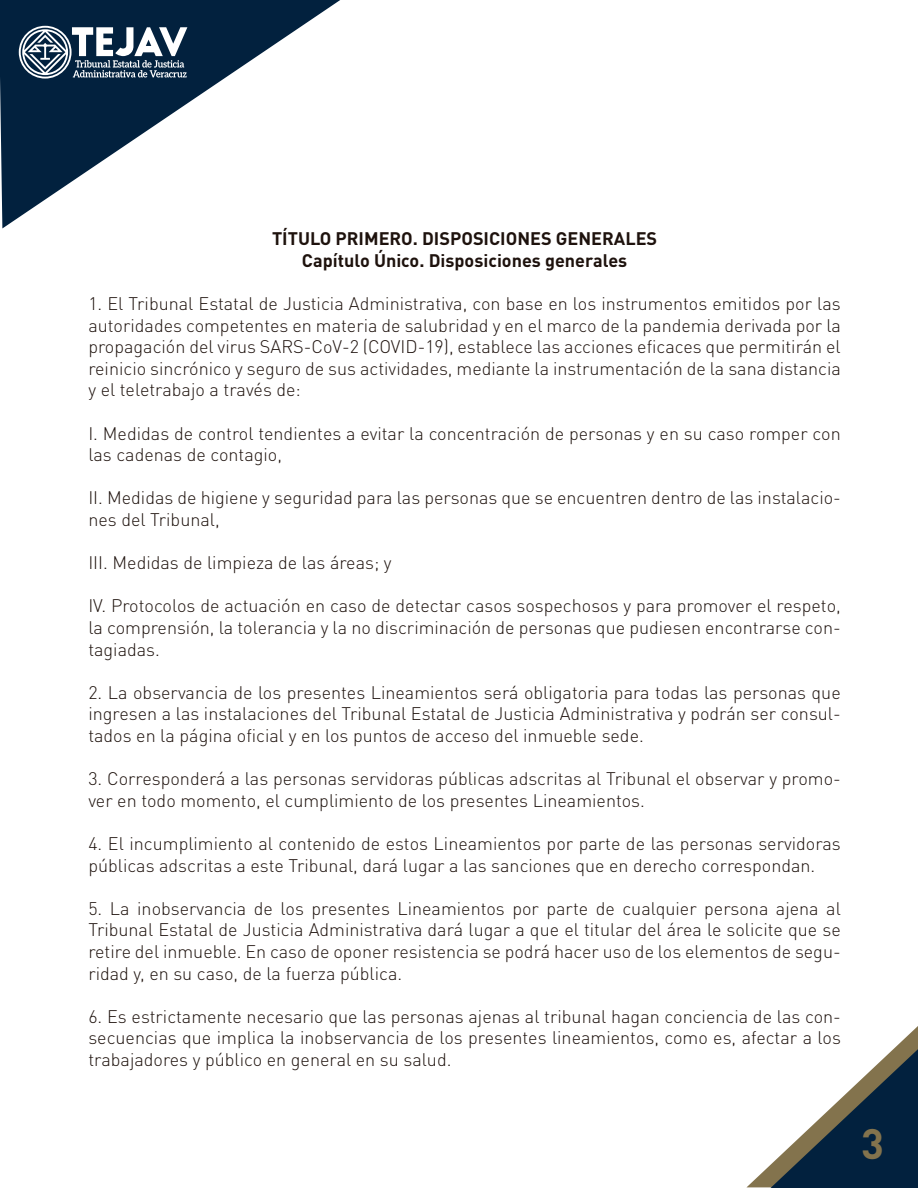
<style>
.page{position:relative;width:918px;height:1188px;background:#fff}
.page>*{position:absolute;margin:0;border:0;box-sizing:border-box;transform-origin:0 0}
.t1{font:700 42px "DIN Pro";color:#83734d}
.t2{font:300 18px/21.6px "DIN Pro";color:#1e120d;text-align:justify}
.t3{font:700 18px/21.6px "DIN Pro";color:#1e120d;text-align:center}
</style>
<div class="page">
<svg style="left:746px;top:1026px;width:172px;height:162px"></svg>
<svg style="left:0;top:0;width:340px;height:228px"></svg>
<svg style="left:19px;top:26px;width:168px;height:53px"></svg>
<p class="t3" style="left:272px;top:226px;width:387px">TÍTULO PRIMERO. DISPOSICIONES GENERALES<br>Capítulo Único. Disposiciones generales</p>
<p class="t2" style="left:88px;top:291px;width:754px">1. El Tribunal Estatal de Justicia Administrativa, con base en los instrumentos emitidos por las autoridades competentes en materia de salubridad y en el marco de la pandemia derivada por la propagación del virus SARS-CoV-2 (COVID-19), establece las acciones eficaces que permitirán el reinicio sincrónico y seguro de sus actividades, mediante la instrumentación de la sana distancia y el teletrabajo a través de:</p>
<p class="t2" style="left:88px;top:421px;width:754px">I. Medidas de control tendientes a evitar la concentración de personas y en su caso romper con las cadenas de contagio,</p>
<p class="t2" style="left:88px;top:486px;width:754px">II. Medidas de higiene y seguridad para las personas que se encuentren dentro de las instalacio&shy;nes del Tribunal,</p>
<p class="t2" style="left:88px;top:550px;width:305px">III. Medidas de limpieza de las áreas; y</p>
<p class="t2" style="left:88px;top:594px;width:754px">IV. Protocolos de actuación en caso de detectar casos sospechosos y para promover el respeto, la comprensión, la tolerancia y la no discriminación de personas que pudiesen encontrarse con&shy;tagiadas.</p>
<p class="t2" style="left:88px;top:680px;width:754px">2. La observancia de los presentes Lineamientos será obligatoria para todas las personas que ingresen a las instalaciones del Tribunal Estatal de Justicia Administrativa y podrán ser consul&shy;tados en la página oficial y en los puntos de acceso del inmueble sede.</p>
<p class="t2" style="left:88px;top:766px;width:754px">3. Corresponderá a las personas servidoras públicas adscritas al Tribunal el observar y promo&shy;ver en todo momento, el cumplimiento de los presentes Lineamientos.</p>
<p class="t2" style="left:88px;top:831px;width:754px">4. El incumplimiento al contenido de estos Lineamientos por parte de las personas servidoras públicas adscritas a este Tribunal, dará lugar a las sanciones que en derecho correspondan.</p>
<p class="t2" style="left:88px;top:896px;width:754px">5. La inobservancia de los presentes Lineamientos por parte de cualquier persona ajena al Tribunal Estatal de Justicia Administrativa dará lugar a que el titular del área le solicite que se retire del inmueble. En caso de oponer resistencia se podrá hacer uso de los elementos de segu&shy;ridad y, en su caso, de la fuerza pública.</p>
<p class="t2" style="left:88px;top:1004px;width:754px">6. Es estrictamente necesario que las personas ajenas al tribunal hagan conciencia de las con&shy;secuencias que implica la inobservancia de los presentes lineamientos, como es, afectar a los trabajadores y público en general en su salud.</p>
<h1 class="t1" style="left:861px;top:1108px;width:24px">3</h1>
</div>
